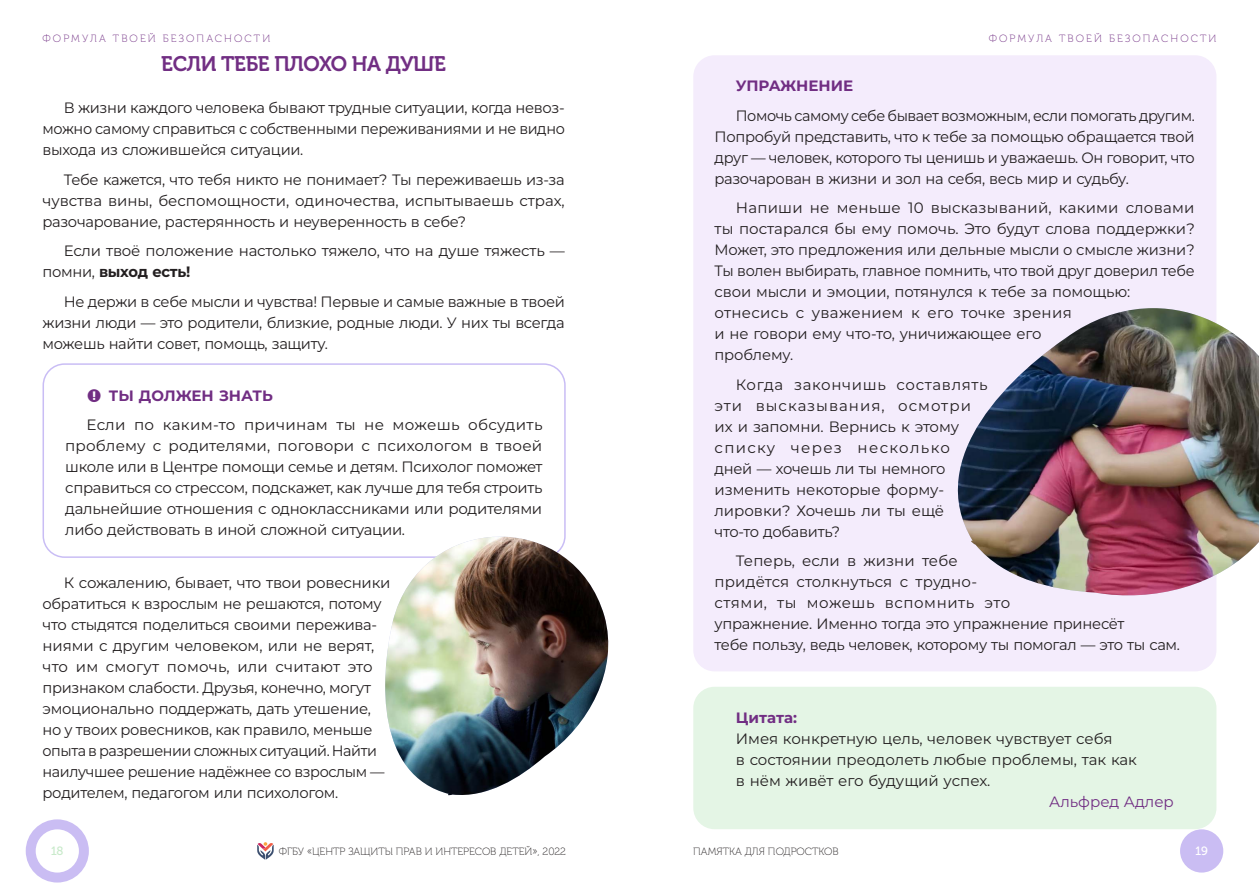
<style>
.page{position:relative;width:1259px;height:893px;background:#fff}
.page>*{position:absolute;margin:0;border:0;box-sizing:border-box;transform-origin:0 0}
.heading_2{font:21px "Museo Cyrl 700";letter-spacing:-.02em;color:#712e83}
.Main{font:15px/21px "Montserrat";letter-spacing:-.02em;color:#231f20;text-align:justify}
.Main-2{font:15px/21px "Montserrat";color:#231f20}
.Main-3{font:15px/21px "Montserrat";letter-spacing:-.02em;color:#231f20;text-align:justify;scale:.96 1}
.Subheader{font:700 15px "Montserrat";color:#712e83}
.Main-4{font:15px "Montserrat";color:#712e83}
.t1{font:12px "Museo Cyrl 500";color:#c9eacb}
.t2{font:12px "Museo Cyrl 500";color:#fff}
.t3{font:10.5px "Museo Cyrl 100";color:#231f20}
.t4{font:10.5px "Museo Cyrl 100";letter-spacing:.2em;color:#712e83}
.s1{font-weight:700}
.s2{font-weight:700;color:#712e83}
</style>
<div class="page">
<div style="left:1180px;top:829px;width:43px;height:44px;background:#cabdf3;border-radius:50%"></div>
<svg style="left:26px;top:819px;width:63px;height:63px"></svg>
<svg style="left:257px;top:842px;width:17px;height:18px"></svg>
<div style="left:693px;top:687px;width:523px;height:142px;background:#e4f5e5;border-radius:21px"></div>
<div style="left:693px;top:55px;width:523px;height:616px;background:#f4ecfc;border-radius:21px"></div>
<div style="left:43px;top:363px;width:523px;height:195px;border:2px solid #c9bdf5;border-radius:21px"></div>
<img style="left:957px;top:308px;width:302px;height:288px">
<img style="left:383px;top:537px;width:226px;height:258px">
<p class="t4" style="left:43px;top:33px;width:229px">ФОРМУЛА ТВОЕЙ БЕЗОПАСНОСТИ</p>
<p class="t4" style="left:988px;top:33px;width:229px">ФОРМУЛА ТВОЕЙ БЕЗОПАСНОСТИ</p>
<p class="heading_2" style="left:161px;top:52px;width:286px">ЕСЛИ ТЕБЕ ПЛОХО НА ДУШЕ</p>
<p class="Main" style="left:43px;top:97px;width:524px;text-indent:21px">В жизни каждого человека бывают трудные ситуации, когда невоз&shy;можно самому справиться с собственными переживаниями и не видно выхода из сложившейся ситуации.</p>
<p class="Main" style="left:43px;top:169px;width:524px;text-indent:21px">Тебе кажется, что тебя никто не понимает? Ты переживаешь из-за чувства вины, беспомощности, одиночества, испытываешь страх, разочарование, растерянность и неуверенность в себе?</p>
<p class="Main" style="left:43px;top:240px;width:524px;text-indent:21px">Если твоё положение настолько тяжело, что на душе тяжесть — помни, <span class="s1">выход есть!</span></p>
<p class="Main" style="left:43px;top:291px;width:524px;text-indent:21px">Не держи в себе мысли и чувства! Первые и самые важные в твоей жизни люди — это родители, близкие, родные люди. У них ты всегда можешь найти совет, помощь, защиту.</p>
<p class="Subheader" style="left:736px;top:76px;width:119px">УПРАЖНЕНИЕ</p>
<p class="Main-3" style="left:714px;top:104px;width:502px;text-indent:21px">Помочь самому себе бывает возможным, если помогать другим.<br>Попробуй представить, что к тебе за помощью обращается твой друг — человек, которого ты ценишь и уважаешь. Он говорит, что разочарован в жизни и зол на себя, весь мир и судьбу.</p>
<p class="Main" style="left:714px;top:197px;width:482px;text-align:left;text-indent:21px">Напиши не меньше 10 высказываний, какими словами ты постарался бы ему помочь. Это будут слова поддержки?<br>Может, это предложения или дельные мысли о смысле жизни?<br>Ты волен выбирать, главное помнить, что твой друг доверил тебе свои мысли и эмоции, потянулся к тебе за помощью: отнесись с уважением к его точке зрения<br>и не говори ему что-то, уничижающее его<br>проблему.</p>
<p class="Main-2" style="left:714px;top:373px;width:275px;text-indent:21px">Когда закончишь составлять эти высказывания, осмотри их и запомни. Вернись к этому списку через несколько дней — хочешь ли ты немного изменить некоторые форму&shy;лировки? Хочешь ли ты ещё что-то добавить?</p>
<p class="Main" style="left:714px;top:550px;width:467px;text-align:left;text-indent:21px">Теперь, если в жизни тебе<br>придётся столкнуться с трудно-<br>стями, ты можешь вспомнить это<br>упражнение. Именно тогда это упражнение принесёт<br>тебе пользу, ведь человек, которому ты помогал — это ты сам.</p>
<p class="Subheader" style="left:88px;top:385px;width:187px">■ ТЫ ДОЛЖЕН ЗНАТЬ</p>
<p class="Main" style="left:65px;top:414px;width:479px;text-indent:21px">Если по каким-то причинам ты не можешь обсудить проблему с родителями, поговори с психологом в твоей школе или в Центре помощи семье и детям. Психолог поможет справиться со стрессом, подскажет, как лучше для тебя строить дальнейшие отношения с одноклассниками или родителями либо действовать в иной сложной ситуации.</p>
<p class="Main" style="left:43px;top:572px;width:349px;text-align:left;text-indent:21px">К сожалению, бывает, что твои ровесники обратиться к взрослым не решаются, потому что стыдятся поделиться своими пережива&shy;ниями с другим человеком, или не верят, что им смогут помочь, или считают это признаком слабости. Друзья, конечно, могут эмоционально поддержать, дать утешение, но у твоих ровесников, как правило, меньше опыта в разрешении сложных ситуаций. Найти наилучшее решение надёжнее со взрослым — родителем, педагогом или психологом.</p>
<p class="Main-2" style="left:736px;top:707px;width:403px"><span class="s2">Цитата:<br></span>Имея конкретную цель, человек чувствует себя<br>в состоянии преодолеть любые проблемы, так как в нём живёт его будущий успех.</p>
<p class="Main-4" style="left:1049px;top:792px;width:126px">Альфред Адлер</p>
<p class="t1" style="left:51px;top:845px;width:14px">18</p>
<p class="t3" style="left:279px;top:846px;width:289px">ФГБУ «ЦЕНТР ЗАЩИТЫ ПРАВ И ИНТЕРЕСОВ ДЕТЕЙ», 2022</p>
<p class="t3" style="left:693px;top:846px;width:147px">ПАМЯТКА ДЛЯ ПОДРОСТКОВ</p>
<p class="t2" style="left:1195px;top:845px;width:14px">19</p>
</div>
